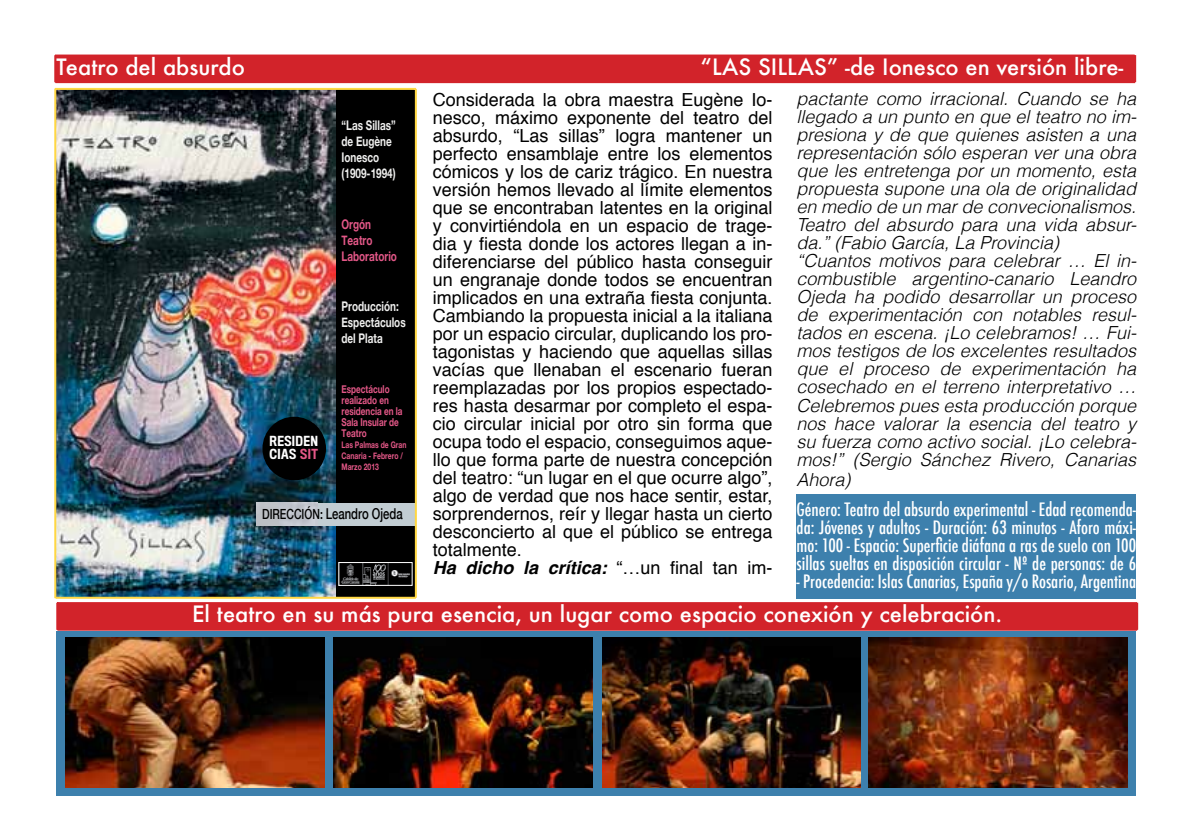
<style>
.page{position:relative;width:1191px;height:840px;background:#fff}
.page>*{position:absolute;margin:0;border:0;box-sizing:border-box;transform-origin:0 0}
.t1{font:500 22px "Futura";color:#fff}
.t2{font:18px/18px "Helvetica";color:#000}
.t3{font:italic 300 18px/18px "Helvetica";color:#000}
.t4{font:500 condensed 18px/18px "Futura";color:#fff;text-align:justify}
.t5{font:500 15px "Helvetica Neue";color:#000;scale:.75 1}
.t6{font:700 13.2px/16px "Helvetica Neue";color:#efefee;scale:.75 1}
.t7{font:700 13.2px/16px "Helvetica Neue";color:#e45888;scale:.75 1}
.t8{font:500 12.8px/12.8px "Titling Gothic FB Cond";letter-spacing:.025em;color:#fff}
.t9{font:700 10.8px/10.8px "Helvetica Neue";color:#e45888;scale:.75 1}
.t10{font:700 9px/10.8px "Helvetica Neue";color:#e45888;scale:.75 1}
.s1{color:#e45888}
.s2{font-size:14px}
.s3{font-weight:700;font-style:italic}
</style>
<div class="page">
<img style="left:54px;top:87px;width:363px;height:511px">
<div style="left:796px;top:493px;width:340px;height:105px;background:#3d80ad"></div>
<div style="left:54px;top:54px;width:1082px;height:29px;background:#d2232a"></div>
<div style="left:56px;top:602px;width:1082px;height:28px;background:#d2232a"></div>
<div style="left:56px;top:630px;width:1080px;height:164px;background:#3d80ad"></div>
<img style="left:869px;top:637px;width:258px;height:150px">
<img style="left:66px;top:637px;width:259px;height:150px">
<img style="left:333px;top:637px;width:259px;height:150px">
<img style="left:603px;top:637px;width:257px;height:150px">
<p class="t1" style="left:56px;top:51px;width:190px">Teatro del absurdo</p>
<p class="t1" style="left:700px;top:51px;width:424px">“LAS SILLAS” -de Ionesco en versión libre-</p>
<p class="t6" style="left:341px;top:117px;width:74px">“Las Sillas” de Eugène<br>Ionesco (1909-1994)</p>
<p class="t7" style="left:341px;top:216px;width:76px">Orgón<br>Teatro<br>Laboratorio</p>
<p class="t8" style="left:269px;top:434px;width:50px">RESIDEN<br>CIAS <span class="s1">SIT</span></p>
<p class="t6" style="left:341px;top:298px;width:87px">Producción:<br>Espectáculos del Plata</p>
<p class="t9" style="left:341px;top:384px;width:83px">Espectáculo realizado en residencia en la<br>Sala Insular de<br>Teatro</p>
<p class="t10" style="left:341px;top:439px;width:88px">Las Palmas de Gran<br>Canaria - Febrero /<br>Marzo 2013</p>
<p class="t5" style="left:262px;top:504px;width:189px"><span class="s2">DIRECCIÓN:</span> Leandro Ojeda</p>
<p class="t2" style="left:433px;top:91px;width:341px">Considerada la obra maestra Eugène Io&shy;nesco, máximo exponente del teatro del absurdo, “Las sillas” logra mantener un perfecto ensamblaje entre los elementos cómicos y los de cariz trágico. En nuestra versión hemos llevado al límite elementos que se encontraban latentes en la original y convirtiéndola en un espacio de trage&shy;dia y fiesta donde los actores llegan a in&shy;diferenciarse del público hasta conseguir un engranaje donde todos se encuentran implicados en una extraña fiesta conjunta.<br>Cambiando la propuesta inicial a la italiana por un espacio circular, duplicando los pro&shy;tagonistas y haciendo que aquellas sillas vacías que llenaban el escenario fueran reemplazadas por los propios espectado&shy;res hasta desarmar por completo el espa&shy;cio circular inicial por otro sin forma que ocupa todo el espacio, conseguimos aque&shy;llo que forma parte de nuestra concepción del teatro: “un lugar en el que ocurre algo”, algo de verdad que nos hace sentir, estar, sorprendernos, reír y llegar hasta un cierto desconcierto al que el público se entrega totalmente.<br><span class="s3">Ha dicho la crítica:</span> “…un final tan im-</p>
<p class="t3" style="left:796px;top:90px;width:341px">pactante como irracional. Cuando se ha llegado a un punto en que el teatro no im&shy;presiona y de que quienes asisten a una representación sólo esperan ver una obra que les entretenga por un momento, esta propuesta supone una ola de originalidad en medio de un mar de convecionalismos.<br>Teatro del absurdo para una vida absur&shy;da.” (Fabio García, La Provincia) “Cuantos motivos para celebrar … El in&shy;combustible argentino-canario Leandro Ojeda ha podido desarrollar un proceso de experimentación con notables resul&shy;tados en escena. ¡Lo celebramos! … Fui&shy;mos testigos de los excelentes resultados que el proceso de experimentación ha cosechado en el terreno interpretativo … Celebremos pues esta producción porque nos hace valorar la esencia del teatro y su fuerza como activo social. ¡Lo celebra&shy;mos!” (Sergio Sánchez Rivero, Canarias</p>
<p class="t3" style="left:796px;top:470px;width:56px">Ahora)</p>
<p class="t4" style="left:796px;top:500px;width:341px">Género: Teatro del absurdo experimental - Edad recomenda&shy;da: Jóvenes y adultos - Duración: 63 minutos - Aforo máxi&shy;mo: 100 - Espacio: Superficie diáfana a ras de suelo con 100 sillas sueltas en disposición circular - Nº de personas: de 6</p>
<p class="t4" style="left:796px;top:572px;width:341px">- Procedencia: Islas Canarias, España y/o Rosario, Argentina</p>
<p class="t1" style="left:192px;top:598px;width:811px">El teatro en su más pura esencia, un lugar como espacio conexión y celebración.</p>
</div>
